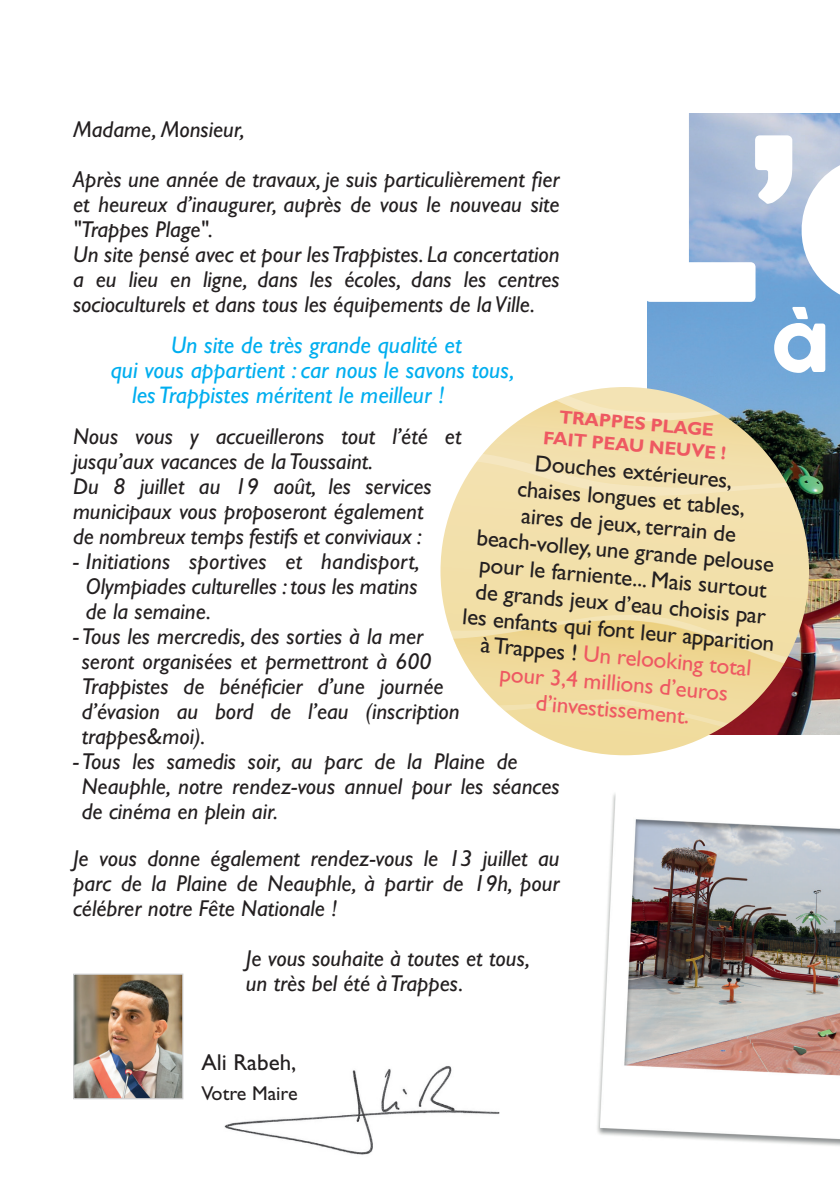
<style>
.page{position:relative;width:840px;height:1191px;background:#fff}
.page>*{position:absolute;margin:0;border:0;box-sizing:border-box;transform-origin:0 0}
.t1{font:italic 24px "Gill Sans Std";color:#00aeef}
.t2{font:23.2px/26.4px "Gill Sans Std";color:#231f20;text-align:center}
.t3{font:italic 23px/25px "Gill Sans Std";color:#231f20}
.t4{font:23px "Gill Sans Std";color:#231f20}
.t5{font:20px "Gill Sans Std";color:#231f20}
.t6{font:700 18.6px/22px "Gill Sans Std";color:#ee5962;text-align:center}
.s1{color:#ee5962}
</style>
<div class="page">
<img style="left:804px;top:460px;width:35px;height:274px">
<img style="left:224px;top:1066px;width:275px;height:89px">
<img style="left:75px;top:975px;width:106px;height:122px">
<div style="left:73px;top:973px;width:110px;height:126px;border:1px solid #d1d2d4"></div>
<img style="left:597px;top:793px;width:242px;height:353px">
<svg style="left:444px;top:460px;width:364px;height:73px;background:#eadaac"></svg>
<svg style="left:478px;top:113px;width:361px;height:347px"></svg>
<svg style="left:475px;top:678px;width:333px;height:45px;background:#dcbf91"></svg>
<svg style="left:440px;top:538px;width:368px;height:140px;background:#efdaa3"></svg>
<svg style="left:521px;top:723px;width:287px;height:32px"></svg>
<p class="t3" style="left:73px;top:105px;width:488px;line-height:50px">Madame, Monsieur,<br>Après une année de travaux, je suis particulièrement fier</p>
<p class="t3" style="left:73px;top:192px;width:488px">et heureux d’inaugurer, auprès de vous le nouveau site "Trappes Plage".<br>Un site pensé avec et pour les Trappistes. La concertation a eu lieu en ligne, dans les écoles, dans les centres socioculturels et dans tous les équipements de la Ville.</p>
<p class="t1" style="left:171px;top:331px;width:292px">Un site de très grande qualité et</p>
<p class="t1" style="left:111px;top:356px;width:405px">qui vous appartient : car nous le savons tous,</p>
<p class="t1" style="left:132px;top:381px;width:313px">les Trappistes méritent le meilleur !</p>
<p class="t3" style="left:73px;top:424px;width:390px">Nous vous y accueillerons tout l’été et jusqu’aux vacances de la Toussaint.<br>Du 8 juillet au 19 août, les services municipaux vous proposeront également<br>de nombreux temps festifs et conviviaux :</p>
<p class="t3" style="left:86px;top:549px;width:335px;text-align:justify;text-indent:-13px">- Initiations sportives et handisport, Olympiades culturelles : tous les matins de la semaine.</p>
<p class="t3" style="left:82px;top:624px;width:379px;text-indent:-9px">- Tous les mercredis, des sorties à la mer seront organisées et permettront à 600<br>Trappistes de bénéficier d’une journée d’évasion au bord de l’eau (inscription trappes&amp;moi).</p>
<p class="t3" style="left:82px;top:749px;width:479px;text-indent:-9px">- Tous les samedis soir, au parc de la Plaine de<br>Neauphle, notre rendez-vous annuel pour les séances de cinéma en plein air.</p>
<p class="t3" style="left:73px;top:846px;width:488px;text-align:justify">Je vous donne également rendez-vous le 13 juillet au parc de la Plaine de Neauphle, à partir de 19h, pour célébrer notre Fête Nationale !</p>
<p class="t3" style="left:246px;top:946px;width:285px">Je vous souhaite à toutes et tous, un très bel été à Trappes.</p>
<p class="t6" style="left:546px;top:404px;width:184px;rotate:5deg">TRAPPES PLAGE<br>FAIT PEAU NEUVE !</p>
<p class="t2" style="left:477px;top:445px;width:314px;rotate:5deg">Douches extérieures,<br>chaises longues et tables,<br>aires de jeux, terrain de beach-volley, une grande pelouse pour le farniente... Mais surtout de grands jeux d’eau choisis par les enfants qui font leur apparition à Trappes ! <span class="s1">Un relooking total pour 3,4 millions d’euros d’investissement.</span></p>
<p class="t4" style="left:201px;top:1049px;width:96px">Ali Rabeh,</p>
<p class="t5" style="left:201px;top:1081px;width:98px">Votre Maire</p>
</div>
